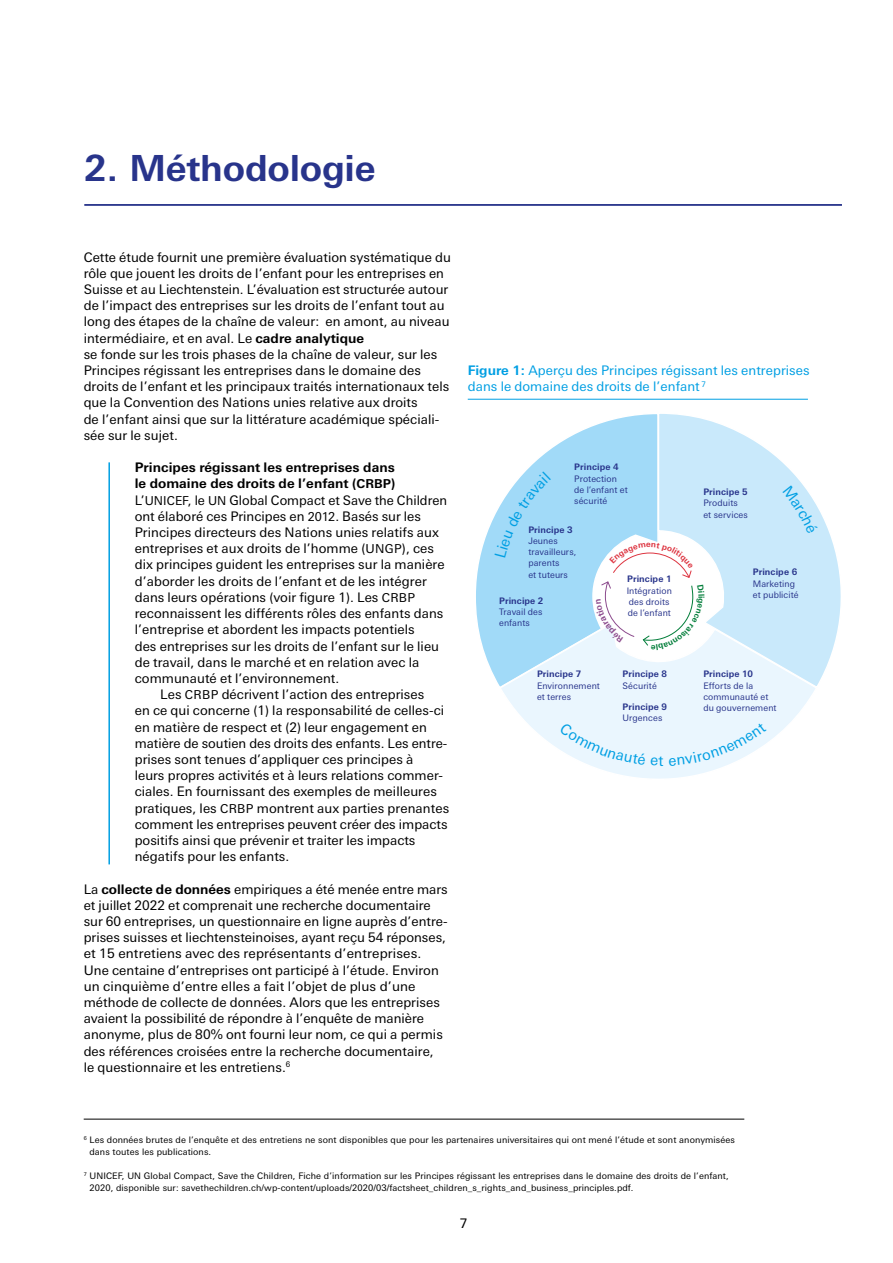
<style>
.page{position:relative;width:893px;height:1263px;background:#fff}
.page>*{position:absolute;margin:0;border:0;box-sizing:border-box;transform-origin:0 0}
.t1{font:700 36px "Univers Next Pro";letter-spacing:-.005em;color:#28348b}
.t2{font:15px "Univers Next Pro";color:#009fe3}
.t3{font:13.2px/16.2px "Univers Next Pro";letter-spacing:.005em;color:#000}
.t4{font:13.2px/16.2px "Univers Next Pro";letter-spacing:.005em;color:#009fe3}
.t5{font:700 13.2px "Univers Next Pro";letter-spacing:.005em;color:#000}
.t6{font:9px/12px "Univers Next Pro";letter-spacing:.01em;color:#000}
.t7{font:9px/11.2px "Univers Next Pro";letter-spacing:.01em;color:#28348b}
.t8{font:700 9px "Univers Next Pro";letter-spacing:.01em;color:#28348b}
.t9{font:700 8.25px "Univers Next Pro";color:#007d39}
.s1{font-weight:700}
.s2{font-size:12.3px}
</style>
<div class="page">
<hr style="left:108px;top:462px;width:2px;height:402px;background:#009fe3">
<hr style="left:468px;top:399px;width:340px;height:1px;background:#009fe3">
<hr style="left:84px;top:1119px;width:660px;height:1px;background:#000">
<svg style="left:476px;top:414px;width:181px;height:269px"></svg>
<svg style="left:657px;top:414px;width:184px;height:268px"></svg>
<svg style="left:498px;top:621px;width:321px;height:158px"></svg>
<hr style="left:84px;top:204px;width:758px;height:2px;background:#28348b">
<svg style="left:596px;top:542px;width:108px;height:109px"></svg>
<svg style="left:495px;top:471px;width:56px;height:87px;background:#acdef8"></svg>
<svg style="left:783px;top:486px;width:35px;height:48px;background:#cdeafb"></svg>
<div style="left:559px;top:723px;width:99px;height:43px;background:#eaf6fe"></div>
<svg style="left:669px;top:722px;width:97px;height:44px;background:#ecf6fe"></svg>
<h1 class="t1" style="left:84px;top:146px;width:293px">2. Méthodologie</h1>
<p class="t3" style="left:84px;top:249px;width:369px">Cette étude fournit une première évaluation systématique du rôle que jouent les droits de l’enfant pour les entreprises en Suisse et au Liechtenstein. L’évaluation est structurée autour de l’impact des entreprises sur les droits de l’enfant tout au long des étapes de la chaîne de valeur: en amont, au niveau intermédiaire, et en aval. Le <span class="s1">cadre analytique<br></span>se fonde sur les trois phases de la chaîne de valeur, sur les Principes régissant les entreprises dans le domaine des droits de l’enfant et les principaux traités internationaux tels que la Convention des Nations unies relative aux droits<br>de l’enfant ainsi que sur la littérature académique spéciali&shy;sée sur le sujet.</p>
<p class="t5" style="left:135px;top:460px;width:262px">Principes régissant les entreprises dans</p>
<p class="t5" style="left:135px;top:476px;width:262px">le domaine des droits de l’enfant (<span class="s2">CRBP</span>)</p>
<p class="t3" style="left:135px;top:492px;width:314px">L’<span class="s2">UNICEF</span>, le <span class="s2">UN</span> Global Compact et Save the Children</p>
<p class="t3" style="left:135px;top:508px;width:288px">ont élaboré ces Principes en <span class="s2">2012</span>. Basés sur les</p>
<p class="t3" style="left:135px;top:524px;width:306px">Principes directeurs des Nations unies relatifs aux</p>
<p class="t3" style="left:135px;top:540px;width:301px">entreprises et aux droits de l’homme (<span class="s2">UNGP</span>), ces</p>
<p class="t3" style="left:135px;top:557px;width:311px">dix principes guident les entreprises sur la manière</p>
<p class="t3" style="left:135px;top:573px;width:294px">d’aborder les droits de l’enfant et de les intégrer</p>
<p class="t3" style="left:135px;top:589px;width:282px">dans leurs opérations (voir figure 1). Les <span class="s2">CRBP</span></p>
<p class="t3" style="left:135px;top:605px;width:310px">reconnaissent les différents rôles des enfants dans</p>
<p class="t3" style="left:135px;top:621px;width:282px">l’entreprise et abordent les impacts potentiels</p>
<p class="t3" style="left:135px;top:638px;width:306px">des entreprises sur les droits de l’enfant sur le lieu</p>
<p class="t3" style="left:135px;top:654px;width:286px">de travail, dans le marché et en relation avec la</p>
<p class="t3" style="left:135px;top:670px;width:206px">communauté et l’environnement.</p>
<p class="t3" style="left:160px;top:686px;width:266px">Les <span class="s2">CRBP</span> décrivent l’action des entreprises</p>
<p class="t3" style="left:135px;top:702px;width:311px">en ce qui concerne (1) la responsabilité de celles-ci</p>
<p class="t3" style="left:135px;top:719px;width:294px">en matière de respect et (2) leur engagement en</p>
<p class="t3" style="left:135px;top:735px;width:314px">matière de soutien des droits des enfants. Les entre-</p>
<p class="t3" style="left:135px;top:751px;width:280px">prises sont tenues d’appliquer ces principes à</p>
<p class="t3" style="left:135px;top:767px;width:310px">leurs propres activités et à leurs relations commer-</p>
<p class="t3" style="left:135px;top:783px;width:304px">ciales. En fournissant des exemples de meilleures</p>
<p class="t3" style="left:135px;top:800px;width:316px">pratiques, les <span class="s2">CRBP</span> montrent aux parties prenantes</p>
<p class="t3" style="left:135px;top:816px;width:314px">comment les entreprises peuvent créer des impacts</p>
<p class="t3" style="left:135px;top:832px;width:282px">positifs ainsi que prévenir et traiter les impacts</p>
<p class="t3" style="left:135px;top:848px;width:156px">négatifs pour les enfants.</p>
<p class="t3" style="left:84px;top:881px;width:365px">La <span class="s1">collecte de données</span> empiriques a été menée entre mars et juillet 2022 et comprenait une recherche documentaire sur 60 entreprises, un questionnaire en ligne auprès d’entre&shy;prises suisses et liechtensteinoises, ayant reçu 54 réponses, et 15 entretiens avec des représentants d’entreprises.<br>Une centaine d’entreprises ont participé à l’étude. Environ un cinquième d’entre elles a fait l’objet de plus d’une méthode de collecte de données. Alors que les entreprises avaient la possibilité de répondre à l’enquête de manière anonyme, plus de 80% ont fourni leur nom, ce qui a permis des références croisées entre la recherche documentaire, le questionnaire et les entretiens.<sup>6</sup></p>
<p class="t4" style="left:468px;top:362px;width:343px"><span class="s1">Figure 1:</span> Aperçu des Principes régissant les entreprises dans le domaine des droits de l’enfant <sup>7</sup></p>
<p class="t8" style="left:574px;top:462px;width:46px">Principe 4</p>
<p class="t7" style="left:574px;top:473px;width:55px">Protection de l’enfant et sécurité</p>
<p class="t8" style="left:528px;top:524px;width:46px">Principe 3</p>
<p class="t7" style="left:528px;top:535px;width:49px">Jeunes travailleurs, parents<br>et tuteurs</p>
<p class="t8" style="left:499px;top:595px;width:46px">Principe 2</p>
<p class="t7" style="left:499px;top:606px;width:45px">Travail des enfants</p>
<p class="t8" style="left:537px;top:669px;width:46px">Principe 7</p>
<p class="t7" style="left:537px;top:680px;width:64px">Environnement et terres</p>
<p class="t8" style="left:627px;top:574px;width:46px">Principe 1</p>
<p class="t7" style="left:627px;top:585px;width:47px">Intégration des droits de l’enfant</p>
<p class="t8" style="left:623px;top:669px;width:46px">Principe 8</p>
<p class="t7" style="left:623px;top:680px;width:36px">Sécurité</p>
<p class="t8" style="left:703px;top:487px;width:46px">Principe 5</p>
<p class="t7" style="left:703px;top:498px;width:46px">Produits et services</p>
<p class="t9" style="left:706px;top:596px;width:4px;rotate:90deg">i</p>
<p class="t8" style="left:753px;top:567px;width:46px">Principe 6</p>
<p class="t7" style="left:753px;top:578px;width:47px">Marketing et publicité</p>
<p class="t8" style="left:703px;top:669px;width:51px">Principe 10</p>
<p class="t7" style="left:703px;top:680px;width:67px">Efforts de la communauté et</p>
<p class="t8" style="left:623px;top:701px;width:46px">Principe 9</p>
<p class="t7" style="left:703px;top:702px;width:75px">du gouvernement</p>
<p class="t7" style="left:623px;top:712px;width:41px">Urgences</p>
<p class="t2" style="left:659px;top:752px;width:7px">t</p>
<p class="t6" style="left:89px;top:1133px;width:647px;text-indent:-6px"><sup>6</sup> Les données brutes de l’enquête et des entretiens ne sont disponibles que pour les partenaires universitaires qui ont mené l’étude et sont anonymisées dans toutes les publications.</p>
<p class="t6" style="left:89px;top:1169px;width:641px;text-indent:-6px"><sup>7</sup> UNICEF, UN Global Compact, Save the Children, Fiche d’information sur les Principes régissant les entreprises dans le domaine des droits de l’enfant,<br>2020, disponible sur: savethechildren.ch/wp-content/uploads/2020/03/factsheet_children_s_rights_and_business_principles.pdf.</p>
<p class="t3" style="left:460px;top:1215px;width:9px">7</p>
</div>
